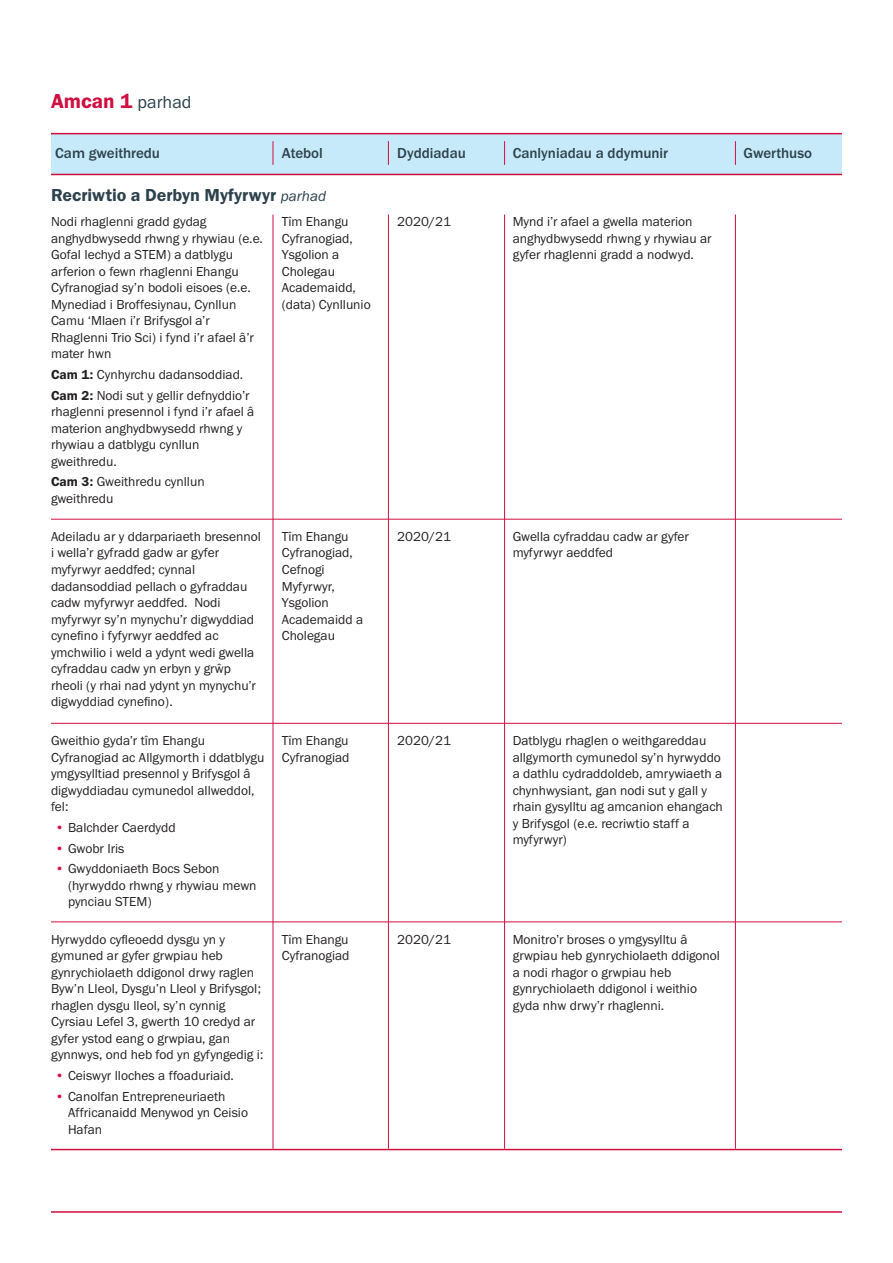
<style>
.page{position:relative;width:893px;height:1263px;background:#fff}
.page>*{position:absolute;margin:0;border:0;box-sizing:border-box;transform-origin:0 0}
.t1{font:21px "Franklin Gothic URW Dem";color:#d10e40}
.t2{font:18px "Franklin Gothic URW Dem";color:#2d424d}
.t3{font:500 15px "Franklin Gothic URW";color:#2d424d}
.t4{font:13.5px/16.5px "Franklin Gothic URW Boo";color:#231f20}
.s1{font-family:"Franklin Gothic URW Boo";font-size:18px;color:#2d424d}
.s2{font-family:"Franklin Gothic URW Boo Ita";font-size:15px}
.s3{font-family:"Franklin Gothic URW Dem"}
.s4{color:#d10e40}
</style>
<div class="page">
<hr style="left:51px;top:1211px;width:791px;height:2px;background:#d10e40">
<div style="left:51px;top:133px;width:791px;height:41px;background:#c6eafa"></div>
<hr style="left:51px;top:133px;width:791px;height:1px;background:#d10e40">
<hr style="left:51px;top:1149px;width:791px;height:1px;background:#d10e40">
<hr style="left:51px;top:519px;width:791px;height:1px;background:#d10e40">
<hr style="left:51px;top:723px;width:791px;height:1px;background:#d10e40">
<hr style="left:51px;top:921px;width:791px;height:1px;background:#d10e40">
<hr style="left:51px;top:174px;width:791px;height:1px;background:#d10e40">
<hr style="left:273px;top:215px;width:1px;height:934px;background:#d10e40">
<hr style="left:388px;top:215px;width:1px;height:934px;background:#d10e40">
<hr style="left:504px;top:215px;width:1px;height:934px;background:#d10e40">
<hr style="left:735px;top:215px;width:1px;height:934px;background:#d10e40">
<svg style="left:273px;top:141px;width:1px;height:24px"></svg>
<svg style="left:388px;top:141px;width:1px;height:24px"></svg>
<svg style="left:504px;top:141px;width:1px;height:24px"></svg>
<svg style="left:735px;top:141px;width:1px;height:24px"></svg>
<p class="t1" style="left:51px;top:88px;width:142px">Amcan 1 <span class="s1">parhad</span></p>
<p class="t3" style="left:55px;top:144px;width:106px">Cam gweithredu</p>
<p class="t3" style="left:282px;top:144px;width:42px">Atebol</p>
<p class="t3" style="left:397px;top:144px;width:70px">Dyddiadau</p>
<p class="t3" style="left:513px;top:144px;width:157px">Canlyniadau a ddymunir</p>
<p class="t3" style="left:743px;top:144px;width:70px">Gwerthuso</p>
<p class="t2" style="left:51px;top:184px;width:277px">Recriwtio a Derbyn Myfyrwyr <span class="s2">parhad</span></p>
<p class="t4" style="left:51px;top:213px;width:213px">Nodi rhaglenni gradd gydag anghydbwysedd rhwng y rhywiau (e.e.<br>Gofal Iechyd a STEM) a datblygu arferion o fewn rhaglenni Ehangu<br>Cyfranogiad sy’n bodoli eisoes (e.e.<br>Mynediad i Broffesiynau, Cynllun<br>Camu ‘Mlaen i’r Brifysgol a’r<br>Rhaglenni Trio Sci) i fynd i’r afael â’r mater hwn</p>
<p class="t4" style="left:51px;top:366px;width:194px"><span class="s3">Cam 1:</span> Cynhyrchu dadansoddiad.</p>
<p class="t4" style="left:51px;top:387px;width:205px"><span class="s3">Cam 2:</span> Nodi sut y gellir defnyddio’r rhaglenni presennol i fynd i’r afael â materion anghydbwysedd rhwng y rhywiau a datblygu cynllun gweithredu.</p>
<p class="t4" style="left:51px;top:473px;width:155px"><span class="s3">Cam 3:</span> Gweithredu cynllun gweithredu</p>
<p class="t4" style="left:282px;top:213px;width:90px">Tîm Ehangu<br>Cyfranogiad,<br>Ysgolion a<br>Cholegau<br>Academaidd, (data) Cynllunio</p>
<p class="t4" style="left:397px;top:213px;width:55px">2020/21</p>
<p class="t4" style="left:513px;top:213px;width:200px">Mynd i’r afael a gwella materion anghydbwysedd rhwng y rhywiau ar gyfer rhaglenni gradd a nodwyd.</p>
<p class="t4" style="left:51px;top:528px;width:211px">Adeiladu ar y ddarpariaeth bresennol i wella’r gyfradd gadw ar gyfer myfyrwyr aeddfed; cynnal dadansoddiad pellach o gyfraddau cadw myfyrwyr aeddfed. Nodi myfyrwyr sy’n mynychu’r digwyddiad cynefino i fyfyrwyr aeddfed ac ymchwilio i weld a ydynt wedi gwella cyfraddau cadw yn erbyn y grŵp rheoli (y rhai nad ydynt yn mynychu’r digwyddiad cynefino).</p>
<p class="t4" style="left:282px;top:528px;width:83px">Tîm Ehangu<br>Cyfranogiad,<br>Cefnogi<br>Myfyrwyr,<br>Ysgolion<br>Academaidd a<br>Cholegau</p>
<p class="t4" style="left:397px;top:528px;width:55px">2020/21</p>
<p class="t4" style="left:513px;top:528px;width:178px">Gwella cyfraddau cadw ar gyfer myfyrwyr aeddfed</p>
<p class="t4" style="left:51px;top:732px;width:215px">Gweithio gyda’r tîm Ehangu<br>Cyfranogiad ac Allgymorth i ddatblygu ymgysylltiad presennol y Brifysgol â digwyddiadau cymunedol allweddol, fel:</p>
<p class="t4" style="left:55px;top:819px;width:122px"><span class="s4">•</span> Balchder Caerdydd</p>
<p class="t4" style="left:55px;top:840px;width:71px"><span class="s4">•</span> Gwobr Iris</p>
<p class="t4" style="left:68px;top:860px;width:190px;text-indent:-13px"><span class="s4">•</span> Gwyddoniaeth Bocs Sebon (hyrwyddo rhwng y rhywiau mewn pynciau STEM)</p>
<p class="t4" style="left:282px;top:732px;width:69px">Tîm Ehangu<br>Cyfranogiad</p>
<p class="t4" style="left:397px;top:732px;width:55px">2020/21</p>
<p class="t4" style="left:513px;top:732px;width:212px">Datblygu rhaglen o weithgareddau allgymorth cymunedol sy’n hyrwyddo a dathlu cydraddoldeb, amrywiaeth a chynhwysiant, gan nodi sut y gall y rhain gysylltu ag amcanion ehangach y Brifysgol (e.e. recriwtio staff a myfyrwyr)</p>
<p class="t4" style="left:51px;top:931px;width:214px">Hyrwyddo cyfleoedd dysgu yn y gymuned ar gyfer grwpiau heb gynrychiolaeth ddigonol drwy raglen Byw’n Lleol, Dysgu’n Lleol y Brifysgol; rhaglen dysgu lleol, sy’n cynnig Cyrsiau Lefel 3, gwerth 10 credyd ar gyfer ystod eang o grwpiau, gan gynnwys, ond heb fod yn gyfyngedig i:</p>
<p class="t4" style="left:55px;top:1067px;width:180px"><span class="s4">•</span> Ceiswyr lloches a ffoaduriaid.</p>
<p class="t4" style="left:68px;top:1088px;width:182px;text-indent:-13px"><span class="s4">•</span> Canolfan Entrepreneuriaeth<br>Affricanaidd Menywod yn Ceisio<br>Hafan</p>
<p class="t4" style="left:282px;top:931px;width:69px">Tîm Ehangu<br>Cyfranogiad</p>
<p class="t4" style="left:397px;top:931px;width:55px">2020/21</p>
<p class="t4" style="left:513px;top:931px;width:209px">Monitro’r broses o ymgysylltu â grwpiau heb gynrychiolaeth ddigonol a nodi rhagor o grwpiau heb gynrychiolaeth ddigonol i weithio gyda nhw drwy’r rhaglenni.</p>
</div>
